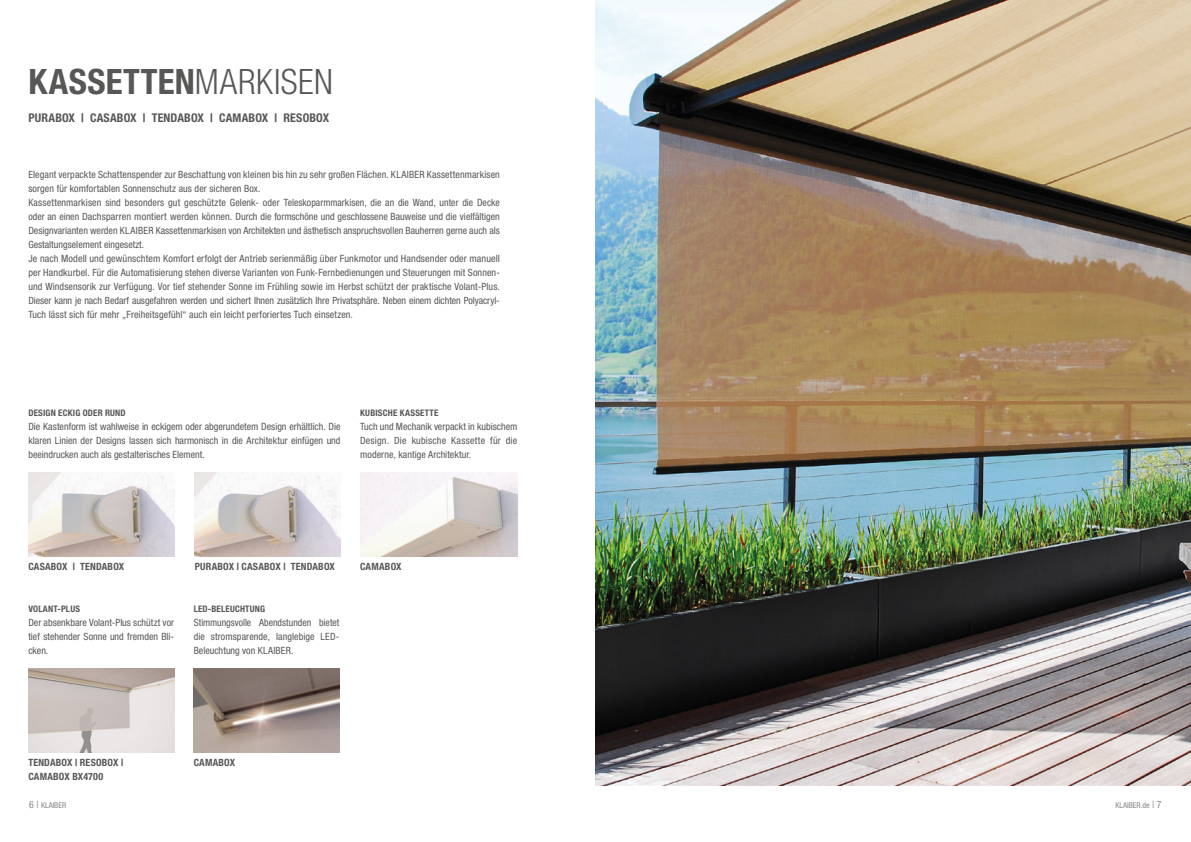
<style>
.page{position:relative;width:1191px;height:842px;background:#fff}
.page>*{position:absolute;margin:0;border:0;box-sizing:border-box;transform-origin:0 0}
.t1{font:700 condensed 35px "Helvetica Neue LT Std";letter-spacing:.015em;color:#575756}
.t2{font:700 condensed 12px "Helvetica Neue LT Std";letter-spacing:.01em;color:#575756}
.t3{font:condensed 10px/14px "Helvetica Neue LT Std";letter-spacing:.005em;color:#575756;text-align:justify}
.t4{font:700 condensed 10px/14px "Helvetica Neue LT Std";letter-spacing:.015em;color:#575756}
.t5{font:700 condensed 9px "Helvetica Neue LT Std";letter-spacing:.02em;color:#575756}
.t6{font:condensed 8px "Helvetica Neue LT Std";color:#878787}
.s1{font-weight:300}
.s2{font-size:10px}
</style>
<div class="page">
<img style="left:28px;top:472px;width:146px;height:84px">
<img style="left:195px;top:472px;width:145px;height:84px">
<img style="left:360px;top:472px;width:157px;height:84px">
<img style="left:28px;top:668px;width:146px;height:84px">
<img style="left:194px;top:668px;width:145px;height:84px">
<img style="left:595px;top:0;width:596px;height:785px">
<img style="left:685px;top:557px;width:44px;height:35px">
<h1 class="t1" style="left:28px;top:60px;width:306px">KASSETTEN<span class="s1">MARKISEN</span></h1>
<p class="t2" style="left:28px;top:110px;width:302px">PURABOX | CASABOX | TENDABOX | CAMABOX | RESOBOX</p>
<p class="t3" style="left:28px;top:167px;width:473px;text-align:left">Elegant verpackte Schattenspender zur Beschattung von kleinen bis hin zu sehr großen Flächen. KLAIBER Kassettenmarkisen sorgen für komfortablen Sonnenschutz aus der sicheren Box.<br>Kassettenmarkisen sind besonders gut geschützte Gelenk- oder Teleskoparmmarkisen, die an die Wand, unter die Decke oder an einen Dachsparren montiert werden können. Durch die formschöne und geschlossene Bauweise und die vielfältigen Designvarianten werden KLAIBER Kassettenmarkisen von Architekten und ästhetisch anspruchsvollen Bauherren gerne auch als Gestaltungselement eingesetzt.<br>Je nach Modell und gewünschtem Komfort erfolgt der Antrieb serienmäßig über Funkmotor und Handsender oder manuell per Handkurbel. Für die Automatisierung stehen diverse Varianten von Funk-Fernbedienungen und Steuerungen mit Sonnen&shy;und Windsensorik zur Verfügung. Vor tief stehender Sonne im Frühling sowie im Herbst schützt der praktische Volant-Plus.<br>Dieser kann je nach Bedarf ausgefahren werden und sichert Ihnen zusätzlich Ihre Privatsphäre. Neben einem dichten Polyacryl-Tuch lässt sich für mehr „Freiheitsgefühl“ auch ein leicht perforiertes Tuch einsetzen.</p>
<p class="t5" style="left:28px;top:407px;width:99px">DESIGN ECKIG ODER RUND</p>
<p class="t3" style="left:28px;top:419px;width:314px">Die Kastenform ist wahlweise in eckigem oder abgerundetem Design erhältlich. Die klaren Linien der Designs lassen sich harmonisch in die Architektur einfügen und beeindrucken auch als gestalterisches Element.</p>
<p class="t5" style="left:360px;top:407px;width:80px">KUBISCHE KASSETTE</p>
<p class="t3" style="left:360px;top:419px;width:159px">Tuch und Mechanik verpackt in kubischem Design. Die kubische Kassette für die moderne, kantige Architektur.</p>
<p class="t4" style="left:28px;top:559px;width:97px">CASABOX | TENDABOX</p>
<p class="t4" style="left:195px;top:559px;width:142px">PURABOX | CASABOX | TENDABOX</p>
<p class="t5" style="left:28px;top:603px;width:53px">VOLANT-PLUS</p>
<p class="t3" style="left:28px;top:615px;width:147px">Der absenkbare Volant-Plus schützt vor tief stehender Sonne und fremden Bli&shy;cken.</p>
<p class="t5" style="left:194px;top:603px;width:73px">LED-BELEUCHTUNG</p>
<p class="t3" style="left:194px;top:615px;width:147px">Stimmungsvolle Abendstunden bietet die stromsparende, langlebige LED-Beleuchtung von KLAIBER.</p>
<p class="t4" style="left:360px;top:559px;width:43px">CAMABOX</p>
<p class="t4" style="left:28px;top:755px;width:96px">TENDABOX | RESOBOX |<br>CAMABOX BX4700</p>
<p class="t4" style="left:194px;top:755px;width:43px">CAMABOX</p>
<p class="t6" style="left:29px;top:801px;width:39px"><span class="s2">6 |</span> KLAIBER</p>
<p class="t6" style="left:1115px;top:801px;width:48px">KLAIBER.de <span class="s2">| 7</span></p>
</div>
